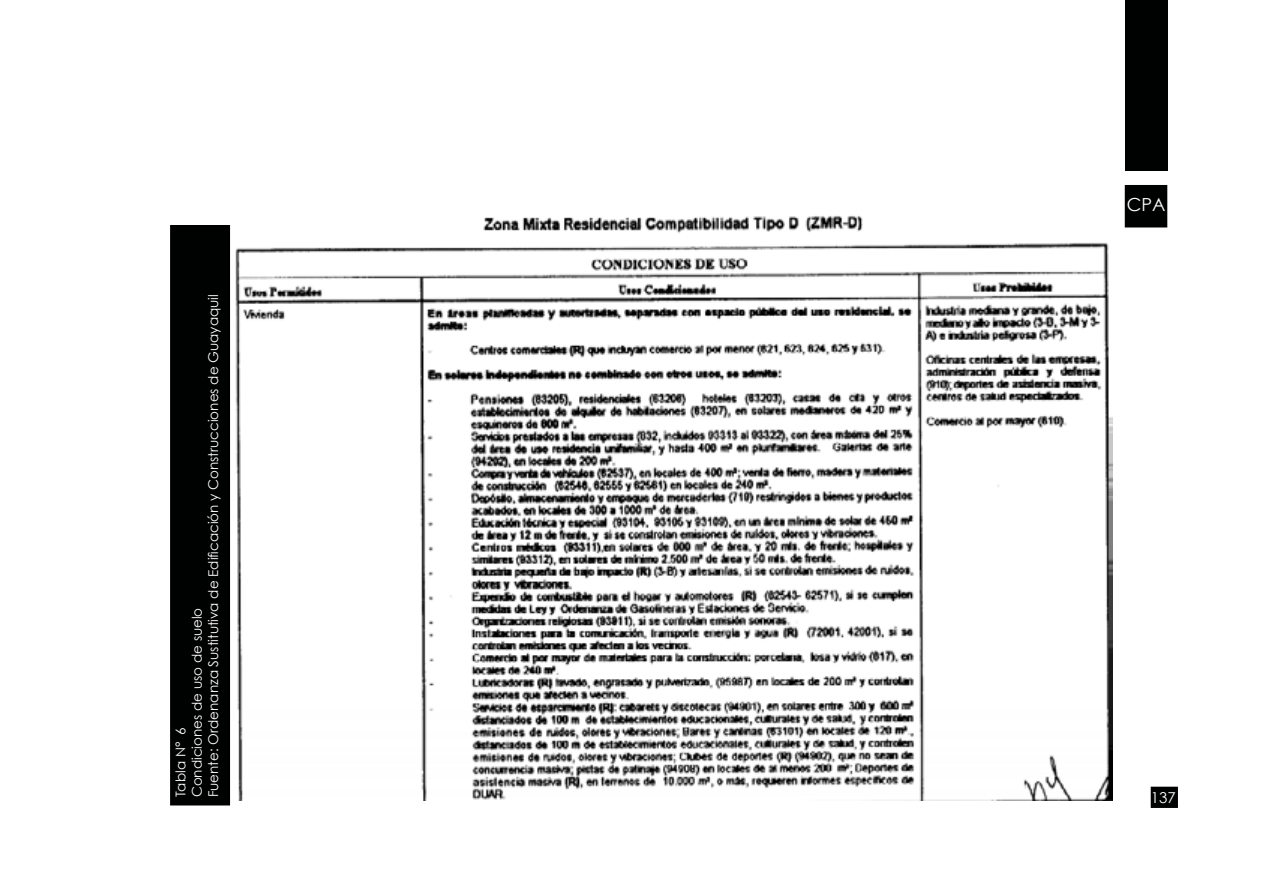
<style>
.page{position:relative;width:1263px;height:893px;background:#fff}
.page>*{position:absolute;margin:0;border:0;box-sizing:border-box;transform-origin:0 0}
.t1{font:18px "Century Gothic";color:#fff}
.t2{font:15px "Century Gothic";color:#fff}
.t3{font:13.5px/16.2px "Century Gothic";color:#fff}
</style>
<div class="page">
<img style="left:230px;top:215px;width:883px;height:585px">
<div style="left:171px;top:226px;width:58px;height:579px;background:#000101"></div>
<div style="left:170px;top:225px;width:60px;height:580px;border:2px solid #000"></div>
<div style="left:1125px;top:0;width:42px;height:170px;background:#000101"></div>
<div style="left:1125px;top:185px;width:42px;height:42px;background:#000101"></div>
<div style="left:1151px;top:787px;width:26px;height:20px;background:#000101"></div>
<div style="left:1151px;top:787px;width:27px;height:21px;border:2px solid #000"></div>
<p class="t3" style="left:172px;top:797px;width:504px;rotate:-90deg">Tabla N° 6<br>Condiciones de uso de suelo<br>Fuente: Ordenanza Sustitutiva de Edificación y Construcciones de Guayaquil</p>
<h1 class="t1" style="left:1127px;top:191px;width:40px">CPA</h1>
<p class="t2" style="left:1151px;top:787px;width:26px">137</p>
</div>
